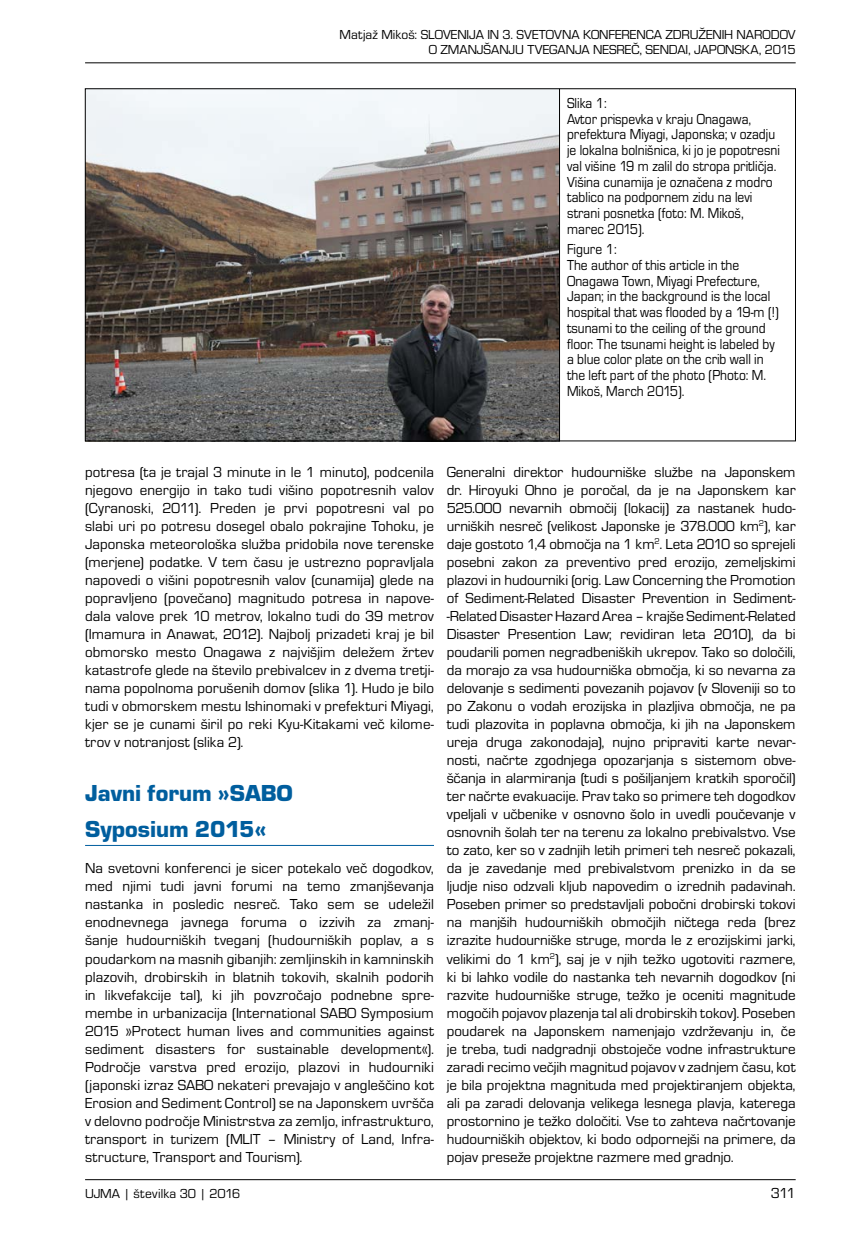
<style>
.page{position:relative;width:851px;height:1234px;background:#fff}
.page>*{position:absolute;margin:0;border:0;box-sizing:border-box;transform-origin:0 0}
.t1{font:24px/36px "Eurostile TEE Blac";color:#005e9e}
.t2{font:15px/18px "Eurostile TEE";color:#000;text-align:justify}
.t3{font:15px/15.8px "Eurostile TEE";color:#000;scale:.9 1}
.t4{font:13.5px/15px "Eurostile TEE";letter-spacing:-.005em;color:#000;text-align:right}
</style>
<div class="page">
<hr style="left:85px;top:1178px;width:710px;height:1px;background:#000">
<hr style="left:85px;top:62px;width:710px;height:1px;background:#000">
<hr style="left:85px;top:844px;width:349px;height:1px;background:#005e9e">
<img style="left:87px;top:90px;width:472px;height:349px">
<hr style="left:559px;top:89px;width:1px;height:352px;background:#000">
<p class="t4" style="left:339px;top:27px;width:457px">Matjaž Mikoš: SLOVENIJA IN 3. SVETOVNA KONFERENCA ZDRUŽENIH NARODOV<br>O ZMANJŠANJU TVEGANJA NESREČ, SENDAI, JAPONSKA, 2015</p>
<p class="t3" style="left:567px;top:95px;width:238px">Slika 1:<br>Avtor prispevka v kraju Onagawa, prefektura Miyagi, Japonska; v ozadju je lokalna bolnišnica, ki jo je popotresni val višine 19 m zalil do stropa pritličja.<br>Višina cunamija je označena z modro tablico na podpornem zidu na levi strani posnetka (foto: M. Mikoš, marec 2015).</p>
<p class="t3" style="left:567px;top:241px;width:237px">Figure 1:<br>The author of this article in the<br>Onagawa Town, Miyagi Prefecture,<br>Japan; in the background is the local hospital that was flooded by a 19-m (!) tsunami to the ceiling of the ground floor. The tsunami height is labeled by a blue color plate on the crib wall in the left part of the photo (Photo: M.<br>Mikoš, March 2015).</p>
<p class="t2" style="left:85px;top:463px;width:350px">potresa (ta je trajal 3 minute in le 1 minuto), podcenila njegovo energijo in tako tudi višino popotresnih valov (Cyranoski, 2011). Preden je prvi popotresni val po slabi uri po potresu dosegel obalo pokrajine Tohoku, je Japonska meteorološka služba pridobila nove terenske (merjene) podatke. V tem času je ustrezno popravljala napovedi o višini popotresnih valov (cunamija) glede na popravljeno (povečano) magnitudo potresa in napove&shy;dala valove prek 10 metrov, lokalno tudi do 39 metrov (Imamura in Anawat, 2012). Najbolj prizadeti kraj je bil obmorsko mesto Onagawa z najvišjim deležem žrtev katastrofe glede na število prebivalcev in z dvema tretji&shy;nama popolnoma porušenih domov (slika 1). Hudo je bilo tudi v obmorskem mestu Ishinomaki v prefekturi Miyagi, kjer se je cunami širil po reki Kyu-Kitakami več kilome&shy;trov v notranjost (slika 2).</p>
<h1 class="t1" style="left:85px;top:775px;width:209px">Javni forum »SABO<br>Syposium 2015«</h1>
<p class="t2" style="left:85px;top:859px;width:350px">Na svetovni konferenci je sicer potekalo več dogodkov, med njimi tudi javni forumi na temo zmanjševanja nastanka in posledic nesreč. Tako sem se udeležil enodnevnega javnega foruma o izzivih za zmanj&shy;šanje hudourniških tveganj (hudourniških poplav, a s poudarkom na masnih gibanjih: zemljinskih in kamninskih plazovih, drobirskih in blatnih tokovih, skalnih podorih in likvefakcije tal), ki jih povzročajo podnebne spre&shy;membe in urbanizacija (International SABO Symposium 2015 »Protect human lives and communities against sediment disasters for sustainable development«).<br>Področje varstva pred erozijo, plazovi in hudourniki (japonski izraz SABO nekateri prevajajo v angleščino kot Erosion and Sediment Control) se na Japonskem uvršča v delovno področje Ministrstva za zemljo, infrastrukturo, transport in turizem (MLIT – Ministry of Land, Infra&shy;structure, Transport and Tourism).</p>
<p class="t2" style="left:446px;top:463px;width:350px">Generalni direktor hudourniške službe na Japonskem dr. Hiroyuki Ohno je poročal, da je na Japonskem kar 525.000 nevarnih območij (lokacij) za nastanek hudo&shy;urniških nesreč (velikost Japonske je 378.000 km<sup>2</sup>), kar daje gostoto 1,4 območja na 1 km<sup>2</sup>. Leta 2010 so sprejeli posebni zakon za preventivo pred erozijo, zemeljskimi plazovi in hudourniki (orig. Law Concerning the Promotion of Sediment-Related Disaster Prevention in Sediment--Related Disaster Hazard Area – krajše Sediment-Related Disaster Presention Law; revidiran leta 2010), da bi poudarili pomen negradbeniških ukrepov. Tako so določili, da morajo za vsa hudourniška območja, ki so nevarna za delovanje s sedimenti povezanih pojavov (v Sloveniji so to po Zakonu o vodah erozijska in plazljiva območja, ne pa tudi plazovita in poplavna območja, ki jih na Japonskem ureja druga zakonodaja), nujno pripraviti karte nevar&shy;nosti, načrte zgodnjega opozarjanja s sistemom obve&shy;ščanja in alarmiranja (tudi s pošiljanjem kratkih sporočil) ter načrte evakuacije. Prav tako so primere teh dogodkov vpeljali v učbenike v osnovno šolo in uvedli poučevanje v osnovnih šolah ter na terenu za lokalno prebivalstvo. Vse to zato, ker so v zadnjih letih primeri teh nesreč pokazali, da je zavedanje med prebivalstvom prenizko in da se ljudje niso odzvali kljub napovedim o izrednih padavinah.<br>Poseben primer so predstavljali pobočni drobirski tokovi na manjših hudourniških območjih ničtega reda (brez izrazite hudourniške struge, morda le z erozijskimi jarki, velikimi do 1 km<sup>2</sup>), saj je v njih težko ugotoviti razmere, ki bi lahko vodile do nastanka teh nevarnih dogodkov (ni razvite hudourniške struge, težko je oceniti magnitude mogočih pojavov plazenja tal ali drobirskih tokov). Poseben poudarek na Japonskem namenjajo vzdrževanju in, če je treba, tudi nadgradnji obstoječe vodne infrastrukture zaradi recimo večjih magnitud pojavov v zadnjem času, kot je bila projektna magnituda med projektiranjem objekta, ali pa zaradi delovanja velikega lesnega plavja, katerega prostornino je težko določiti. Vse to zahteva načrtovanje hudourniških objektov, ki bodo odpornejši na primere, da pojav preseže projektne razmere med gradnjo.</p>
<p class="t4" style="left:85px;top:1185px;width:157px">UJMA | številka 30 | 2016</p>
<p class="t2" style="left:770px;top:1183px;width:26px">311</p>
</div>
